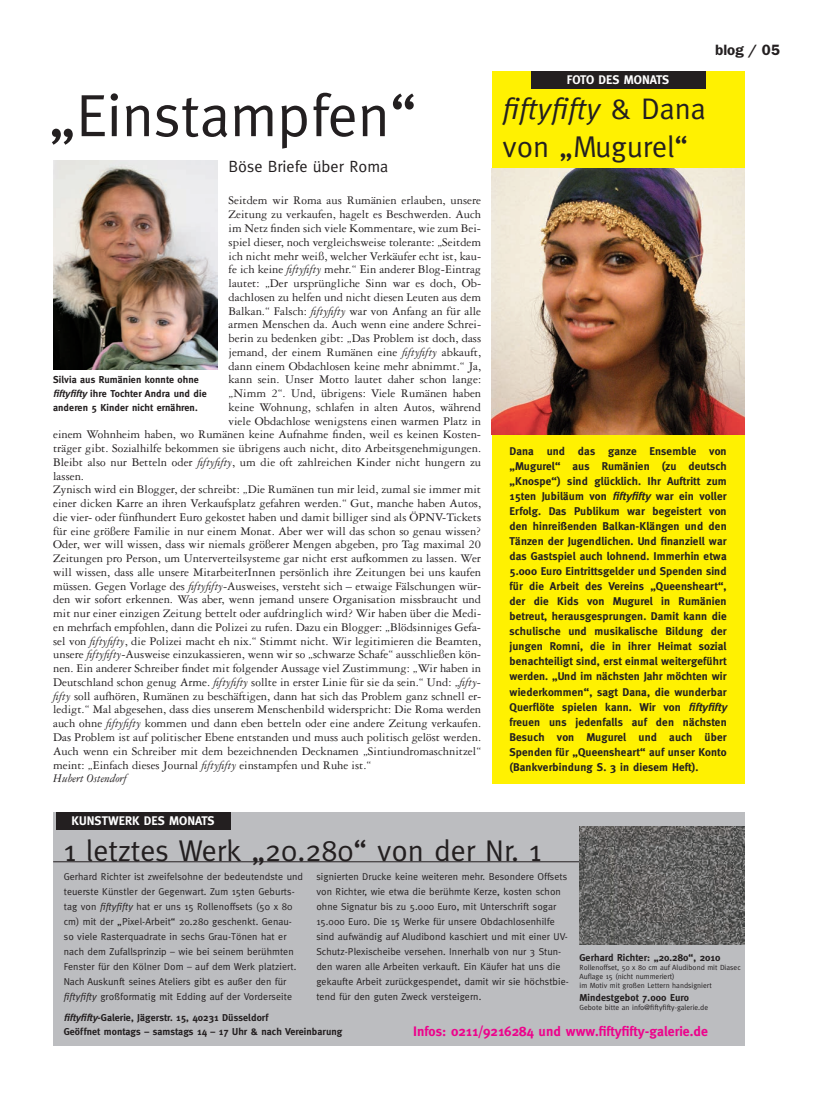
<style>
.page{position:relative;width:833px;height:1099px;background:#fff}
.page>*{position:absolute;margin:0;border:0;box-sizing:border-box;transform-origin:0 0}
.t1{font:60px "Meta";color:#231f20}
.t2{font:30px/37.5px "Meta";color:#231f20}
.t3{font:16.25px "Meta";color:#231f20}
.t4{font:600 15px "Franklin Gothic";color:#231f20}
.t5{font:700 13.75px "Meta";letter-spacing:.005em;color:#ed028c}
.t6{font:12.5px "Garamond Three";color:#231f20}
.t7{font:700 12.5px "Meta";color:#fff}
.t8{font:italic 12.5px "Garamond Three";color:#231f20}
.t9{font:700 11.25px/15px "Meta";letter-spacing:.01em;color:#231f20;text-align:justify}
.t10{font:10px/15px "Meta";letter-spacing:.005em;color:#231f20}
.t11{font:700 10px/13.8px "Meta";letter-spacing:.01em;color:#231f20}
.t12{font:7.5px/9px "Meta";color:#231f20}
.s1{font-style:italic}
</style>
<div class="page">
<div style="left:53px;top:811px;width:691px;height:234px;background:#bcbdc0"></div>
<div style="left:56px;top:811px;width:174px;height:18px;background:#231f20"></div>
<div style="left:492px;top:71px;width:252px;height:712px;background:#fff101"></div>
<div style="left:531px;top:71px;width:174px;height:18px;background:#231f20"></div>
<img style="left:492px;top:168px;width:252px;height:266px">
<hr style="left:53px;top:861px;width:691px;height:1px;background:#231f20">
<img style="left:579px;top:826px;width:165px;height:118px">
<img style="left:53px;top:160px;width:165px;height:209px">
<h1 class="t1" style="left:48px;top:81px;width:370px">„Einstampfen“</h1>
<h3 class="t3" style="left:229px;top:157px;width:161px">Böse Briefe über Roma</h3>
<p class="t6" style="left:229px;top:194px;width:254px">Seitdem wir Roma aus Rumänien erlauben, unsere</p>
<p class="t6" style="left:229px;top:208px;width:254px">Zeitung zu verkaufen, hagelt es Beschwerden. Auch</p>
<p class="t6" style="left:229px;top:221px;width:254px">im Netz finden sich viele Kommentare, wie zum Bei-</p>
<p class="t6" style="left:229px;top:235px;width:254px">spiel dieser, noch vergleichsweise tolerante: „Seitdem</p>
<p class="t6" style="left:229px;top:249px;width:254px">ich nicht mehr weiß, welcher Verkäufer echt ist, kau-</p>
<p class="t6" style="left:229px;top:263px;width:254px">fe ich keine <span class="s1">fiftyfifty</span> mehr.“ Ein anderer Blog-Eintrag</p>
<p class="t6" style="left:229px;top:276px;width:254px">lautet: „Der ursprüngliche Sinn war es doch, Ob-</p>
<p class="t6" style="left:229px;top:290px;width:254px">dachlosen zu helfen und nicht diesen Leuten aus dem</p>
<p class="t6" style="left:229px;top:304px;width:254px">Balkan.“ Falsch: <span class="s1">fiftyfifty</span> war von Anfang an für alle</p>
<p class="t6" style="left:229px;top:318px;width:254px">armen Menschen da. Auch wenn eine andere Schrei-</p>
<p class="t6" style="left:229px;top:331px;width:254px">berin zu bedenken gibt: „Das Problem ist doch, dass</p>
<p class="t6" style="left:229px;top:345px;width:254px">jemand, der einem Rumänen eine <span class="s1">fiftyfifty</span> abkauft,</p>
<p class="t6" style="left:229px;top:359px;width:254px">dann einem Obdachlosen keine mehr abnimmt.“ Ja,</p>
<p class="t6" style="left:229px;top:373px;width:254px">kann sein. Unser Motto lautet daher schon lange:</p>
<p class="t6" style="left:229px;top:386px;width:254px">„Nimm 2“. Und, übrigens: Viele Rumänen haben</p>
<p class="t6" style="left:229px;top:400px;width:254px">keine Wohnung, schlafen in alten Autos, während</p>
<p class="t6" style="left:229px;top:414px;width:254px">viele Obdachlose wenigstens einen warmen Platz in</p>
<p class="t6" style="left:53px;top:428px;width:429px">einem Wohnheim haben, wo Rumänen keine Aufnahme finden, weil es keinen Kosten-</p>
<p class="t6" style="left:53px;top:441px;width:429px">träger gibt. Sozialhilfe bekommen sie übrigens auch nicht, dito Arbeitsgenehmigungen.</p>
<p class="t6" style="left:53px;top:455px;width:429px">Bleibt also nur Betteln oder <span class="s1">fiftyfifty</span>, um die oft zahlreichen Kinder nicht hungern zu</p>
<p class="t6" style="left:53px;top:469px;width:32px">lassen.</p>
<p class="t6" style="left:53px;top:483px;width:429px">Zynisch wird ein Blogger, der schreibt: „Die Rumänen tun mir leid, zumal sie immer mit</p>
<p class="t6" style="left:53px;top:496px;width:429px">einer dicken Karre an ihren Verkaufsplatz gefahren werden.“ Gut, manche haben Autos,</p>
<p class="t6" style="left:53px;top:510px;width:429px">die vier- oder fünfhundert Euro gekostet haben und damit billiger sind als ÖPNV-Tickets</p>
<p class="t6" style="left:53px;top:524px;width:429px">für eine größere Familie in nur einem Monat. Aber wer will das schon so genau wissen?</p>
<p class="t6" style="left:53px;top:538px;width:429px">Oder, wer will wissen, dass wir niemals größerer Mengen abgeben, pro Tag maximal 20</p>
<p class="t6" style="left:53px;top:551px;width:429px">Zeitungen pro Person, um Unterverteilsysteme gar nicht erst aufkommen zu lassen. Wer</p>
<p class="t6" style="left:53px;top:565px;width:429px">will wissen, dass alle unsere MitarbeiterInnen persönlich ihre Zeitungen bei uns kaufen</p>
<p class="t6" style="left:53px;top:579px;width:429px">müssen. Gegen Vorlage des <span class="s1">fiftyfifty</span>-Ausweises, versteht sich – etwaige Fälschungen wür-</p>
<p class="t6" style="left:53px;top:593px;width:429px">den wir sofort erkennen. Was aber, wenn jemand unsere Organisation missbraucht und</p>
<p class="t6" style="left:53px;top:606px;width:429px">mit nur einer einzigen Zeitung bettelt oder aufdringlich wird? Wir haben über die Medi-</p>
<p class="t6" style="left:53px;top:620px;width:429px">en mehrfach empfohlen, dann die Polizei zu rufen. Dazu ein Blogger: „Blödsinniges Gefa-</p>
<p class="t6" style="left:53px;top:634px;width:429px">sel von <span class="s1">fiftyfifty</span>, die Polizei macht eh nix.“ Stimmt nicht. Wir legitimieren die Beamten,</p>
<p class="t6" style="left:53px;top:648px;width:429px">unsere <span class="s1">fiftyfifty</span>-Ausweise einzukassieren, wenn wir so „schwarze Schafe“ ausschließen kön-</p>
<p class="t6" style="left:53px;top:661px;width:429px">nen. Ein anderer Schreiber findet mit folgender Aussage viel Zustimmung: „Wir haben in</p>
<p class="t6" style="left:53px;top:675px;width:429px">Deutschland schon genug Arme. <span class="s1">fiftyfifty</span> sollte in erster Linie für sie da sein.“ Und: „<span class="s1">fifty-</span></p>
<p class="t6" style="left:53px;top:689px;width:429px"><span class="s1">fifty</span> soll aufhören, Rumänen zu beschäftigen, dann hat sich das Problem ganz schnell er-</p>
<p class="t6" style="left:53px;top:703px;width:429px">ledigt.“ Mal abgesehen, dass dies unserem Menschenbild widerspricht: Die Roma werden</p>
<p class="t6" style="left:53px;top:716px;width:429px">auch ohne <span class="s1">fiftyfifty</span> kommen und dann eben betteln oder eine andere Zeitung verkaufen.</p>
<p class="t6" style="left:53px;top:730px;width:429px">Das Problem ist auf politischer Ebene entstanden und muss auch politisch gelöst werden.</p>
<p class="t6" style="left:53px;top:744px;width:429px">Auch wenn ein Schreiber mit dem bezeichnenden Decknamen „Sintiundromaschnitzel“</p>
<p class="t6" style="left:53px;top:758px;width:320px">meint: „Einfach dieses Journal <span class="s1">fiftyfifty</span> einstampfen und Ruhe ist.“</p>
<p class="t8" style="left:53px;top:771px;width:75px">Hubert Ostendorf</p>
<p class="t11" style="left:53px;top:373px;width:155px">Silvia aus Rumänien konnte ohne <span class="s1">fiftyfifty</span> ihre Tochter Andra und die anderen 5 Kinder nicht ernähren.</p>
<p class="t7" style="left:72px;top:813px;width:144px">KUNSTWERK DES MONATS</p>
<p class="t7" style="left:567px;top:73px;width:104px">FOTO DES MONATS</p>
<h2 class="t2" style="left:502px;top:90px;width:205px"><span class="s1">fiftyfifty</span> &amp; Dana von „Mugurel“</h2>
<p class="t4" style="left:715px;top:41px;width:66px">blog / 05</p>
<p class="t9" style="left:509px;top:444px;width:219px">Dana und das ganze Ensemble von „Mugurel“ aus Rumänien (zu deutsch „Knospe“) sind glücklich. Ihr Auftritt zum 15ten Jubiläum von <span class="s1">fiftyfifty</span> war ein voller Erfolg. Das Publikum war begeistert von den hinreißenden Balkan-Klängen und den Tänzen der Jugendlichen. Und finanziell war das Gastspiel auch lohnend. Immerhin etwa 5.000 Euro Eintrittsgelder und Spenden sind für die Arbeit des Vereins „Queensheart“, der die Kids von Mugurel in Rumänien betreut, herausgesprungen. Damit kann die schulische und musikalische Bildung der jungen Romni, die in ihrer Heimat sozial benachteiligt sind, erst einmal weitergeführt werden. „Und im nächsten Jahr möchten wir wiederkommen“, sagt Dana, die wunderbar Querflöte spielen kann. Wir von <span class="s1">fiftyfifty </span>freuen uns jedenfalls auf den nächsten Besuch von Mugurel und auch über Spenden für „Queensheart“ auf unser Konto (Bankverbindung S. 3 in diesem Heft).</p>
<h2 class="t2" style="left:64px;top:832px;width:479px">1 letztes Werk „20.280“ von der Nr. 1</h2>
<p class="t10" style="left:64px;top:868px;width:241px">Gerhard Richter ist zweifelsohne der bedeutendste und teuerste Künstler der Gegenwart. Zum 15ten Geburts&shy;tag von <span class="s1">fiftyfifty</span> hat er uns 15 Rollenoffsets (50 x 80 cm) mit der „Pixel-Arbeit“ 20.280 geschenkt. Genau&shy;so viele Rasterquadrate in sechs Grau-Tönen hat er nach dem Zufallsprinzip – wie bei seinem berühmten Fenster für den Kölner Dom – auf dem Werk platziert.<br>Nach Auskunft seines Ateliers gibt es außer den für <span class="s1">fiftyfifty</span> großformatig mit Edding auf der Vorderseite</p>
<p class="t10" style="left:316px;top:868px;width:254px">signierten Drucke keine weiteren mehr. Besondere Offsets von Richter, wie etwa die berühmte Kerze, kosten schon ohne Signatur bis zu 5.000 Euro, mit Unterschrift sogar 15.000 Euro. Die 15 Werke für unsere Obdachlosenhilfe sind aufwändig auf Aludibond kaschiert und mit einer UV-Schutz-Plexischeibe versehen. Innerhalb von nur 3 Stun&shy;den waren alle Arbeiten verkauft. Ein Käufer hat uns die gekaufte Arbeit zurückgespendet, damit wir sie höchstbie&shy;tend für den guten Zweck versteigern.</p>
<p class="t11" style="left:579px;top:950px;width:142px">Gerhard Richter: „20.280“, 2010</p>
<p class="t12" style="left:579px;top:962px;width:162px">Rollenoffset, 50 x 80 cm auf Aludibond mit Diasec<br>Auflage 15 (nicht nummeriert)<br>im Motiv mit großen Lettern handsigniert</p>
<p class="t11" style="left:579px;top:990px;width:111px">Mindestgebot 7.000 Euro</p>
<p class="t12" style="left:579px;top:1003px;width:130px">Gebote bitte an info@fiftyfifty-galerie.de</p>
<p class="t11" style="left:64px;top:1010px;width:280px"><span class="s1">fiftyfifty</span>-Galerie, Jägerstr. 15, 40231 Düsseldorf<br>Geöffnet montags – samstags 14 – 17 Uhr &amp; nach Vereinbarung</p>
<p class="t5" style="left:413px;top:1023px;width:296px">Infos: 0211/9216284 und www.fiftyfifty-galerie.de</p>
</div>
